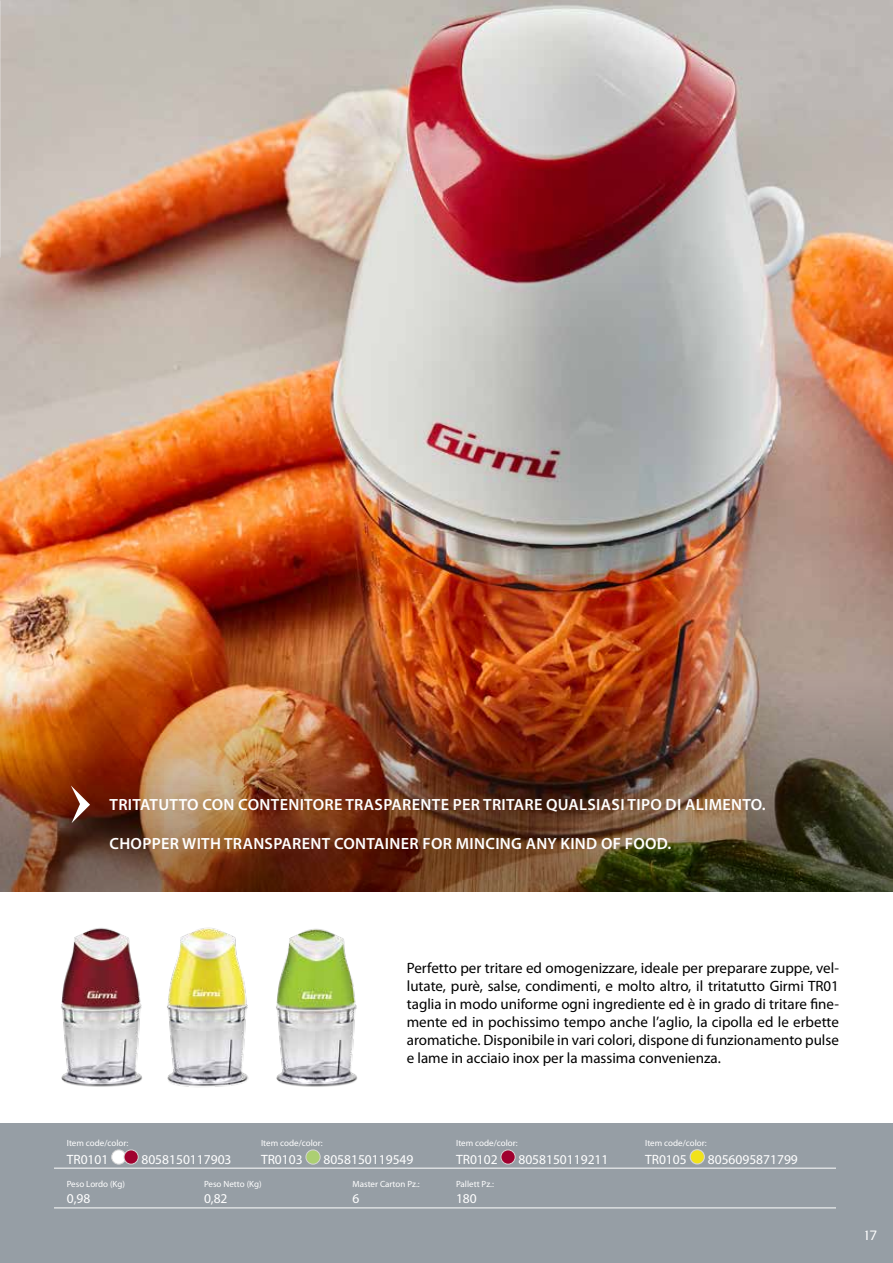
<style>
.page{position:relative;width:893px;height:1263px;background:#fff}
.page>*{position:absolute;margin:0;border:0;box-sizing:border-box;transform-origin:0 0}
.t1{font:600 16.2px "Myriad Pro";letter-spacing:.02em;color:#fff}
.t2{font:15px/18px "Myriad Pro";color:#000;text-align:justify}
.t3{font:13.5px "Myriad Pro";color:#fff}
.t4{font:13.5px "Sansation";color:#fff}
.t5{font:9px "Myriad Pro";color:#fff}
</style>
<div class="page">
<div style="left:0;top:1123px;width:893px;height:140px;background:#969ea5"></div>
<img style="left:0;top:0;width:893px;height:677px">
<img style="left:0;top:0;width:1px;height:257px">
<img style="left:0;top:677px;width:893px;height:214px">
<hr style="left:54px;top:1168px;width:782px;height:1px;background:#fff">
<hr style="left:54px;top:1208px;width:782px;height:1px;background:#fff">
<div style="left:112px;top:1150px;width:14px;height:14px;background:#fff;border-radius:50%"></div>
<div style="left:111px;top:1149px;width:15px;height:15px;border:1px solid #d6d6d6;border-radius:50%"></div>
<div style="left:124px;top:1150px;width:14px;height:14px;background:#a0002f;border-radius:50%"></div>
<div style="left:124px;top:1149px;width:15px;height:15px;border:1px solid #d6d6d6;border-radius:50%"></div>
<div style="left:306px;top:1150px;width:14px;height:14px;background:#accf72;border-radius:50%"></div>
<div style="left:306px;top:1149px;width:15px;height:15px;border:1px solid #d6d6d6;border-radius:50%"></div>
<div style="left:501px;top:1150px;width:14px;height:14px;background:#a0002f;border-radius:50%"></div>
<div style="left:501px;top:1149px;width:15px;height:15px;border:1px solid #d6d6d6;border-radius:50%"></div>
<div style="left:690px;top:1150px;width:14px;height:14px;background:#f1e21a;border-radius:50%"></div>
<div style="left:690px;top:1149px;width:15px;height:15px;border:1px solid #d6d6d6;border-radius:50%"></div>
<img style="left:61px;top:928px;width:81px;height:159px">
<img style="left:167px;top:927px;width:82px;height:160px">
<svg style="left:71px;top:785px;width:19px;height:38px"></svg>
<img style="left:276px;top:928px;width:81px;height:159px">
<p class="t1" style="left:110px;top:794px;width:658px">TRITATUTTO CON CONTENITORE TRASPARENTE PER TRITARE QUALSIASI TIPO DI ALIMENTO.</p>
<p class="t1" style="left:110px;top:833px;width:563px">CHOPPER WITH TRANSPARENT CONTAINER FOR MINCING ANY KIND OF FOOD.</p>
<p class="t2" style="left:407px;top:959px;width:434px">Perfetto per tritare ed omogenizzare, ideale per preparare zuppe, vel&shy;lutate, purè, salse, condimenti, e molto altro, il tritatutto Girmi TR01 taglia in modo uniforme ogni ingrediente ed è in grado di tritare fine&shy;mente ed in pochissimo tempo anche l’aglio, la cipolla ed le erbette aromatiche. Disponibile in vari colori, dispone di funzionamento pulse e lame in acciaio inox per la massima convenienza.</p>
<p class="t5" style="left:67px;top:1138px;width:63px">Item code/color:</p>
<p class="t5" style="left:261px;top:1138px;width:63px">Item code/color:</p>
<p class="t5" style="left:456px;top:1138px;width:63px">Item code/color:</p>
<p class="t5" style="left:645px;top:1138px;width:63px">Item code/color:</p>
<p class="t3" style="left:67px;top:1152px;width:43px">TR0101</p>
<p class="t3" style="left:141px;top:1152px;width:92px">8058150117903</p>
<p class="t3" style="left:261px;top:1152px;width:43px">TR0103</p>
<p class="t3" style="left:323px;top:1152px;width:92px">8058150119549</p>
<p class="t3" style="left:456px;top:1152px;width:43px">TR0102</p>
<p class="t3" style="left:518px;top:1152px;width:92px">8058150119211</p>
<p class="t3" style="left:645px;top:1152px;width:43px">TR0105</p>
<p class="t3" style="left:708px;top:1152px;width:92px">8056095871799</p>
<p class="t5" style="left:67px;top:1179px;width:60px">Peso Lordo (Kg)</p>
<p class="t5" style="left:204px;top:1179px;width:59px">Peso Netto (Kg)</p>
<p class="t5" style="left:352px;top:1179px;width:69px">Master Carton Pz.:</p>
<p class="t5" style="left:456px;top:1179px;width:39px">Pallett Pz.:</p>
<p class="t3" style="left:67px;top:1191px;width:25px">0,98</p>
<p class="t3" style="left:204px;top:1191px;width:25px">0,82</p>
<p class="t3" style="left:352px;top:1191px;width:8px">6</p>
<p class="t3" style="left:456px;top:1191px;width:22px">180</p>
<p class="t4" style="left:865px;top:1228px;width:14px">17</p>
</div>
